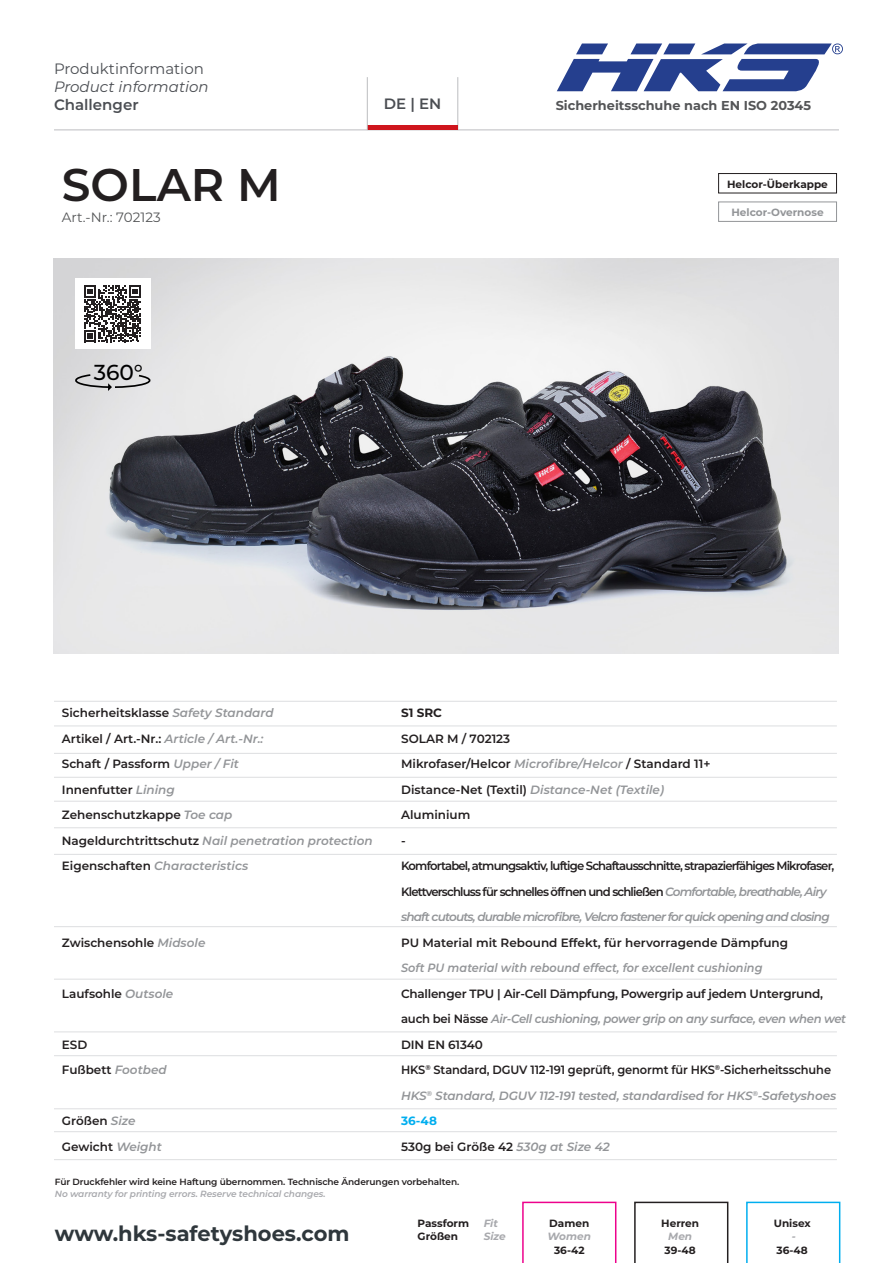
<style>
.page{position:relative;width:893px;height:1263px;background:#fff}
.page>*{position:absolute;margin:0;border:0;box-sizing:border-box;transform-origin:0 0}
.t1{font:600 45.75px "Montserrat";color:#231f20}
.t2{font:500 21.75px "Montserrat";color:#000}
.t3{font:700 21px "Montserrat";color:#2f373c}
.t4{font:15px "Montserrat";color:#4b4e53}
.t5{font:italic 15px "Montserrat";color:#4b4e53}
.t6{font:600 15px "Montserrat";color:#4b4e53}
.t7{font:13.5px "Montserrat";color:#545557}
.t8{font:700 12.9px "Montserrat";color:#545557}
.t9{font:600 12px/25.5px "Montserrat";letter-spacing:-.01em;color:#231f20}
.t10{font:700 10.5px/13.5px "Montserrat";color:#231f20}
.t11{font:italic 700 10.5px/13.5px "Montserrat";color:#a8a9ad}
.t12{font:700 10.5px "Montserrat";color:#939598}
.Artikel-Beschreibung{font:600 9px/12px "Montserrat";letter-spacing:-.01em;color:#231f20}
.s1{font-style:italic;color:#939598}
.s2{font-weight:700}
.s3{font-weight:700;color:#00aeef}
.s4{font-style:italic;color:#a8a9ad}
</style>
<div class="page">
<svg style="left:522px;top:1202px;width:94px;height:61px"></svg>
<svg style="left:634px;top:1202px;width:94px;height:61px"></svg>
<svg style="left:746px;top:1202px;width:94px;height:61px"></svg>
<hr style="left:458px;top:77px;width:1px;height:53px;background:#bcbdc0">
<hr style="left:54px;top:130px;width:785px;height:1px;background:#bcbdc0">
<hr style="left:367px;top:126px;width:91px;height:4px;background:#cf151d">
<hr style="left:367px;top:77px;width:1px;height:53px;background:#bcbdc0">
<svg style="left:557px;top:43px;width:286px;height:48px"></svg>
<hr style="left:54px;top:725px;width:783px;height:1px;background:#dddee0">
<hr style="left:54px;top:701px;width:783px;height:1px;background:#dddee0">
<hr style="left:54px;top:753px;width:783px;height:1px;background:#dddee0">
<hr style="left:54px;top:777px;width:783px;height:1px;background:#dddee0">
<hr style="left:54px;top:801px;width:783px;height:1px;background:#dddee0">
<hr style="left:54px;top:827px;width:783px;height:1px;background:#dddee0">
<hr style="left:54px;top:854px;width:783px;height:1px;background:#dddee0">
<hr style="left:54px;top:926px;width:783px;height:1px;background:#dddee0">
<hr style="left:54px;top:1055px;width:783px;height:1px;background:#dddee0">
<hr style="left:54px;top:979px;width:783px;height:1px;background:#dddee0">
<hr style="left:54px;top:1031px;width:783px;height:1px;background:#dddee0">
<hr style="left:54px;top:1131px;width:783px;height:1px;background:#dddee0">
<hr style="left:54px;top:1108px;width:783px;height:1px;background:#dddee0">
<hr style="left:54px;top:1159px;width:783px;height:1px;background:#dddee0">
<img style="left:54px;top:258px;width:785px;height:395px">
<div style="left:75px;top:279px;width:75px;height:70px;background:#fff"></div>
<svg style="left:84px;top:285px;width:57px;height:57px"></svg>
<svg style="left:74px;top:373px;width:77px;height:18px"></svg>
<div style="left:718px;top:173px;width:119px;height:20px;border:1px solid #231f20"></div>
<div style="left:718px;top:202px;width:119px;height:20px;border:1px solid #939598"></div>
<p class="t4" style="left:54px;top:58px;width:151px">Produktinformation</p>
<p class="t5" style="left:54px;top:76px;width:156px">Product information</p>
<p class="t6" style="left:54px;top:94px;width:86px">Challenger</p>
<p class="t6" style="left:384px;top:93px;width:59px">DE | EN</p>
<p class="t8" style="left:556px;top:96px;width:257px">Sicherheitsschuhe nach EN ISO 20345</p>
<p class="t1" style="left:62px;top:152px;width:220px">SOLAR M</p>
<p class="t7" style="left:62px;top:208px;width:100px">Art.-Nr.: 702123</p>
<h2 class="t2" style="left:94px;top:357px;width:51px">360°</h2>
<p class="t10" style="left:727px;top:177px;width:102px">Helcor-Überkappe</p>
<p class="t12" style="left:731px;top:205px;width:94px">Helcor-Overnose</p>
<p class="t9" style="left:62px;top:699px;width:312px">Sicherheitsklasse <span class="s1">Safety Standard<br></span>Artikel / Art.-Nr.: <span class="s1">Article / Art.-Nr.:<br></span>Schaft / Passform <span class="s1">Upper / Fit<br></span>Innenfutter <span class="s1">Lining<br></span>Zehenschutzkappe <span class="s1">Toe cap<br></span>Nageldurchtrittschutz <span class="s1">Nail penetration protection </span>Eigenschaften <span class="s1">Characteristics</span></p>
<p class="t9" style="left:62px;top:929px;width:145px">Zwischensohle <span class="s1">Midsole</span></p>
<p class="t9" style="left:62px;top:980px;width:113px">Laufsohle <span class="s1">Outsole</span></p>
<p class="t9" style="left:62px;top:1031px;width:106px">ESD<br>Fußbett <span class="s1">Footbed</span></p>
<p class="t9" style="left:62px;top:1107px;width:102px">Größen <span class="s1">Size<br></span>Gewicht <span class="s1">Weight</span></p>
<p class="t9" style="left:401px;top:699px;width:446px"><span class="s2">S1 SRC<br></span>SOLAR M / 702123<br>Mikrofaser/Helcor <span class="s1">Microfibre/Helcor</span> / Standard 11+<br>Distance-Net (Textil) <span class="s1">Distance-Net (Textile)<br></span>Aluminium<br>-<br>Komfortabel, atmungsaktiv, luftige Schaftausschnitte, strapazierfähiges Mikrofaser, Klettverschluss für schnelles öffnen und schließen <span class="s1">Comfortable, breathable, Airy shaft cutouts, durable microfibre, Velcro fastener for quick opening and closing </span>PU Material mit Rebound Effekt, für hervorragende Dämpfung<br><span class="s1">Soft PU material with rebound effect, for excellent cushioning<br></span>Challenger TPU | Air-Cell Dämpfung, Powergrip auf jedem Untergrund, auch bei Nässe <span class="s1">Air-Cell cushioning, power grip on any surface, even when wet </span>DIN EN 61340<br>HKS<sup>®</sup> Standard, DGUV 112-191 geprüft, genormt für HKS<sup>®</sup>-Sicherheitsschuhe <span class="s1">HKS</span><sup>®</sup> <span class="s1">Standard, DGUV 112-191 tested, standardised for HKS</span><sup>®</sup><span class="s1">-Safetyshoes </span><span class="s3">36-48<br></span>530g bei Größe 42 <span class="s1">530g at Size 42</span></p>
<p class="Artikel-Beschreibung" style="left:55px;top:1175px;width:406px">Für Druckfehler wird keine Haftung übernommen. Technische Änderungen vorbehalten.<br><span class="s4">No warranty for printing errors. Reserve technical changes.</span></p>
<h3 class="t3" style="left:55px;top:1218px;width:296px">www.hks-safetyshoes.com</h3>
<p class="t10" style="left:418px;top:1216px;width:53px">Passform<br>Größen</p>
<p class="t11" style="left:484px;top:1216px;width:24px">Fit<br>Size</p>
<p class="t10" style="left:549px;top:1216px;width:42px">Damen</p>
<p class="t11" style="left:548px;top:1229px;width:45px">Women</p>
<p class="t10" style="left:554px;top:1243px;width:32px">36-42</p>
<p class="t10" style="left:661px;top:1216px;width:39px">Herren</p>
<p class="t11" style="left:668px;top:1229px;width:25px">Men</p>
<p class="t10" style="left:665px;top:1243px;width:33px">39-48</p>
<p class="t10" style="left:774px;top:1216px;width:38px">Unisex</p>
<p class="t11" style="left:792px;top:1229px;width:6px">-</p>
<p class="t10" style="left:776px;top:1243px;width:33px">36-48</p>
</div>
